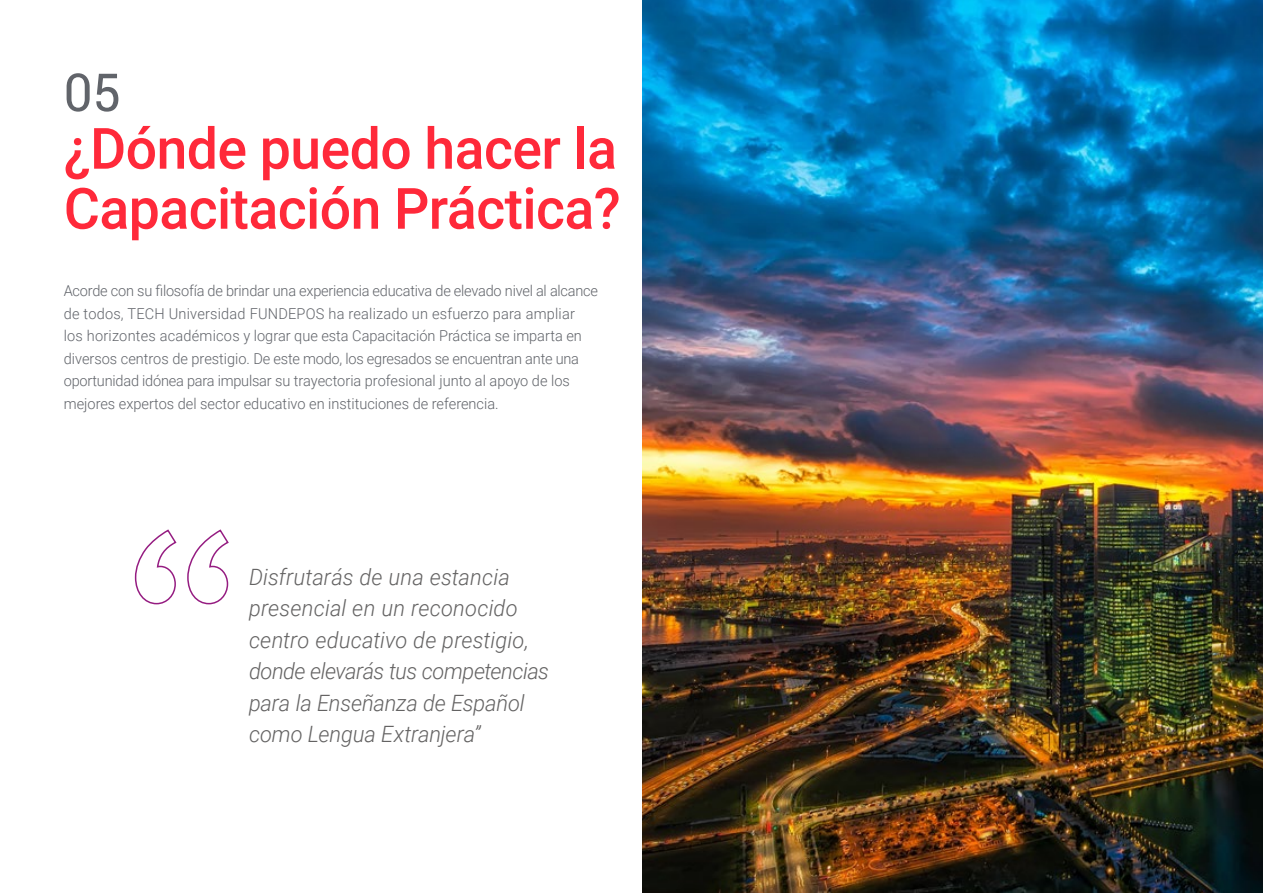
<style>
.page{position:relative;width:1263px;height:893px;background:#fff}
.page>*{position:absolute;margin:0;border:0;box-sizing:border-box;transform-origin:0 0}
.t1{font:500 57px/60px "Roboto";letter-spacing:-.01em;color:#ff293a}
.t2{font:52.5px "Roboto";color:#61646a}
.t3{font:italic 300 22.5px/31.5px "Roboto";color:#646363}
.t4{font:300 15px/22.5px "Roboto";color:#61646a}
</style>
<div class="page">
<img style="left:642px;top:0;width:621px;height:893px">
<svg style="left:134px;top:529px;width:95px;height:76px"></svg>
<h2 class="t2" style="left:64px;top:56px;width:59px">05</h2>
<h1 class="t1" style="left:64px;top:116px;width:558px">¿Dónde puedo hacer la<br>Capacitación Práctica?</h1>
<p class="t4" style="left:64px;top:279px;width:536px">Acorde con su filosofía de brindar una experiencia educativa de elevado nivel al alcance de todos, TECH Universidad FUNDEPOS ha realizado un esfuerzo para ampliar<br>los horizontes académicos y lograr que esta Capacitación Práctica se imparta en diversos centros de prestigio. De este modo, los egresados se encuentran ante una oportunidad idónea para impulsar su trayectoria profesional junto al apoyo de los mejores expertos del sector educativo en instituciones de referencia.</p>
<h3 class="t3" style="left:249px;top:560px;width:301px">Disfrutarás de una estancia presencial en un reconocido centro educativo de prestigio, donde elevarás tus competencias para la Enseñanza de Español como Lengua Extranjera”</h3>
</div>
